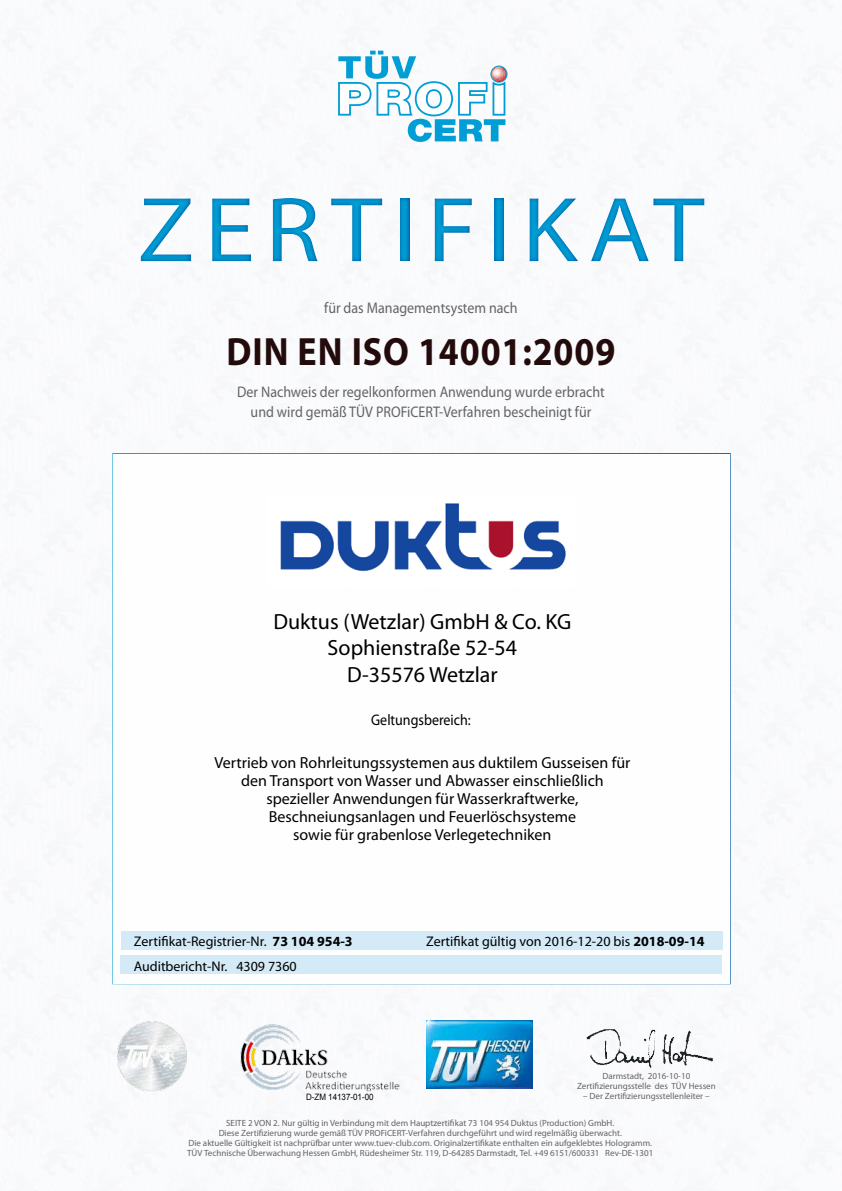
<style>
.page{position:relative;width:842px;height:1191px;background:#fff}
.page>*{position:absolute;margin:0;border:0;box-sizing:border-box;transform-origin:0 0}
.t1{font:93px "Myriad Pro";letter-spacing:.1em;color:#009ed4;scale:1.1 1}
.t2{font:700 39.6px "Myriad Pro";letter-spacing:.025em;color:#230b0c;scale:.91 1}
.t3{font:22px/26.4px "Myriad Pro";color:#000;text-align:center}
.t4{font:16px/18px "Myriad Pro";color:#000;text-align:center}
.t5{font:15.4px/20px "Myriad Pro";color:#646363;text-align:center;scale:.91 1}
.t6{font:15.4px "Myriad Pro";color:#000;scale:.91 1}
.t7{font:14px/24.6px "Myriad Pro";color:#000}
.t8{font:9px/10px "Myriad Pro";color:#646363;text-align:center}
.t9{font:8.8px "Arial";color:#000;scale:.91 1}
.s1{font-weight:700}
</style>
<div class="page">
<img style="left:586px;top:1028px;width:127px;height:40px">
<svg style="left:338px;top:51px;width:169px;height:91px"></svg>
<img style="left:241px;top:1024px;width:158px;height:67px">
<img style="left:427px;top:1020px;width:106px;height:69px">
<div style="left:112px;top:453px;width:619px;height:531px;background:#fff;border:2px solid #fff"></div>
<div style="left:120px;top:955px;width:602px;height:19px;background:#d0e8f7"></div>
<div style="left:121px;top:931px;width:601px;height:19px;background:#d0e8f7"></div>
<div style="left:0;top:172px;width:842px;height:114px;background:#0061ad;opacity:.75"></div>
<img style="left:280px;top:503px;width:286px;height:69px">
<img style="left:117px;top:1021px;width:70px;height:69px">
<h1 class="t1" style="left:138px;top:173px;width:517px">ZERTIFIKAT</h1>
<h3 class="t5" style="left:324px;top:298px;width:214px">für das Managementsystem nach</h3>
<h2 class="t2" style="left:227px;top:326px;width:429px">DIN EN ISO 14001:2009</h2>
<h3 class="t5" style="left:237px;top:381px;width:405px">Der Nachweis der regelkonformen Anwendung wurde erbracht und wird gemäß TÜV PROFiCERT-Verfahren bescheinigt für</h3>
<h3 class="t3" style="left:273px;top:608px;width:299px">Duktus (Wetzlar) GmbH &amp; Co. KG<br>Sophienstraße 52-54<br>D-35576 Wetzlar</h3>
<h3 class="t6" style="left:371px;top:710px;width:111px">Geltungsbereich:</h3>
<p class="t4" style="left:214px;top:754px;width:417px">Vertrieb von Rohrleitungssystemen aus duktilem Gusseisen für den Transport von Wasser und Abwasser einschließlich spezieller Anwendungen für Wasserkraftwerke, Beschneiungsanlagen und Feuerlöschsysteme<br>sowie für grabenlose Verlegetechniken</p>
<h3 class="t7" style="left:134px;top:929px;width:220px">Zertifikat-Registrier-Nr. <span class="s1">73 104 954-3<br></span>Auditbericht-Nr. 4309 7360</h3>
<h3 class="t7" style="left:426px;top:929px;width:280px">Zertifikat gültig von 2016-12-20 bis <span class="s1">2018-09-14</span></h3>
<p class="t9" style="left:306px;top:1090px;width:76px">D-ZM 14137-01-00</p>
<p class="t8" style="left:577px;top:1071px;width:140px">Darmstadt, 2016-10-10<br>Zertifizierungsstelle des TÜV Hessen</p>
<p class="t8" style="left:583px;top:1091px;width:128px">– Der Zertifizierungsstellenleiter –</p>
<p class="t8" style="left:187px;top:1118px;width:468px">SEITE 2 VON 2. Nur gültig in Verbindung mit dem Hauptzertifikat 73 104 954 Duktus (Production) GmbH.<br>Diese Zertifizierung wurde gemäß TÜV PROFiCERT-Verfahren durchgeführt und wird regelmäßig überwacht.<br>Die aktuelle Gültigkeit ist nachprüfbar unter www.tuev-club.com. Originalzertifikate enthalten ein aufgeklebtes Hologramm.<br>TÜV Technische Überwachung Hessen GmbH, Rüdesheimer Str. 119, D-64285 Darmstadt, Tel. +49 6151/600331 Rev-DE-1301</p>
</div>
